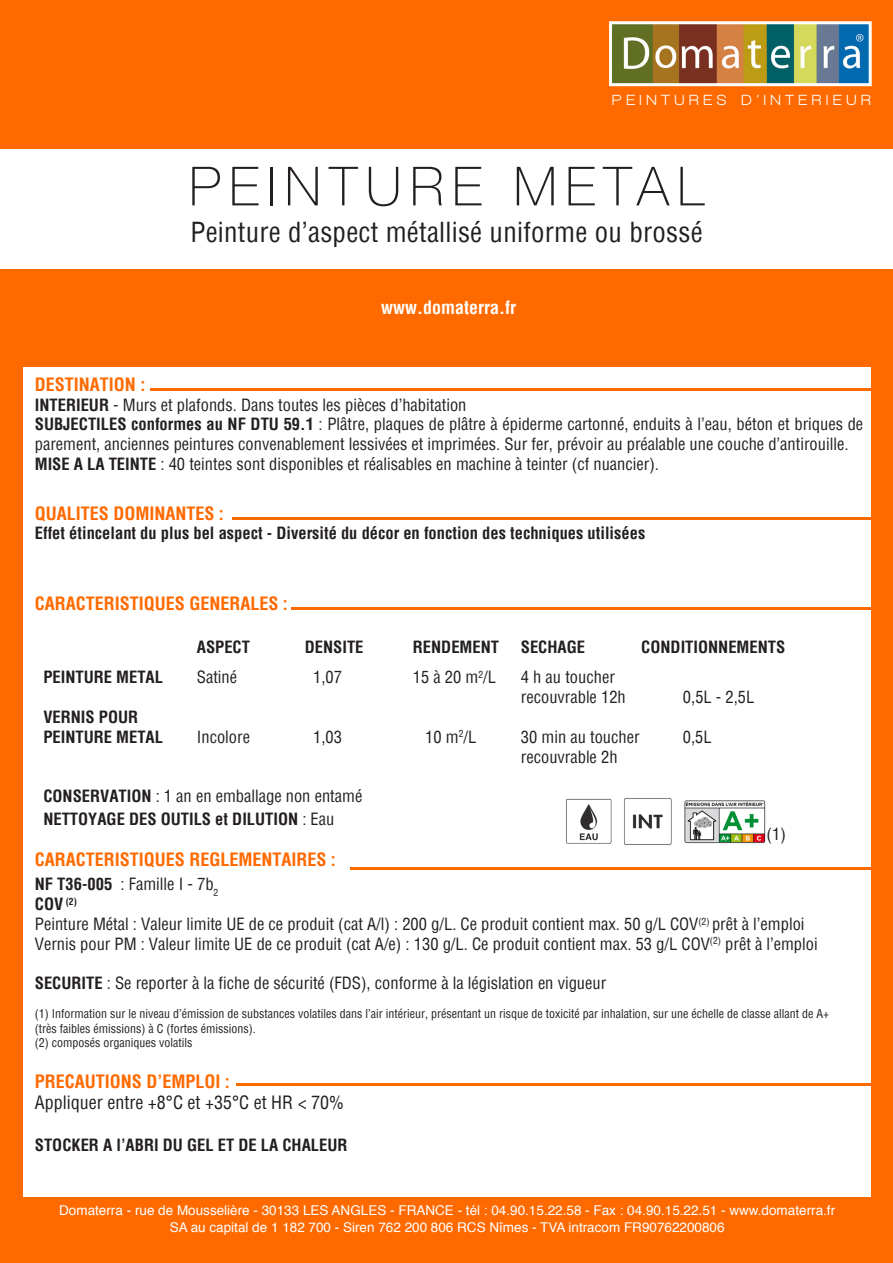
<style>
.page{position:relative;width:893px;height:1263px;background:#fff}
.page>*{position:absolute;margin:0;border:0;box-sizing:border-box;transform-origin:0 0}
.t1{font:100 54px "Helvetica Neue LT Std";letter-spacing:.15em;color:#231f20}
.t2{font:condensed 27px "Helvetica";letter-spacing:.01em;color:#231f20}
.t3{font:700 condensed 18px "Helvetica";color:#ff6a00}
.t4{font:condensed 18px "Helvetica";color:#231f20}
.t5{font:700 condensed 18px "Helvetica";color:#fff}
.t6{font:condensed 16.5px/19.8px "Helvetica";color:#231f20}
.t7{font:700 condensed 16.5px "Helvetica";color:#231f20}
.t8{font:800 15px "Walkway";letter-spacing:.32em;color:#fff}
.t9{font:13.5px "Helvetica";color:#fff}
.t10{font:condensed 12px "Helvetica";color:#231f20}
.s1{font-weight:700}
.s2{font-weight:400}
</style>
<div class="page">
<div style="left:0;top:0;width:23px;height:1263px;background:#ff6a00"></div>
<div style="left:872px;top:0;width:21px;height:1263px;background:#ff6a00"></div>
<div style="left:0;top:0;width:893px;height:366px;background:#ff6a00"></div>
<img style="left:613px;top:25px;width:255px;height:57px">
<div style="left:609px;top:21px;width:263px;height:65px;border:3px solid #fff"></div>
<div style="left:0;top:149px;width:893px;height:119px;background:#fff"></div>
<div style="left:0;top:1197px;width:893px;height:66px;background:#ff6a00"></div>
<hr style="left:150px;top:389px;width:735px;height:2px;background:#ff6a00">
<hr style="left:232px;top:517px;width:653px;height:3px;background:#ff6a00">
<hr style="left:291px;top:607px;width:583px;height:3px;background:#ff6a00">
<hr style="left:350px;top:867px;width:524px;height:3px;background:#ff6a00">
<img style="left:566px;top:798px;width:46px;height:46px">
<img style="left:684px;top:800px;width:82px;height:44px">
<img style="left:624px;top:798px;width:48px;height:47px">
<hr style="left:236px;top:1083px;width:649px;height:3px;background:#ff6a00">
<p class="t8" style="left:612px;top:92px;width:260px">PEINTURES D’INTERIEUR</p>
<p class="t1" style="left:189px;top:155px;width:517px">PEINTURE METAL</p>
<p class="t2" style="left:190px;top:215px;width:514px">Peinture d’aspect métallisé uniforme ou brossé</p>
<p class="t5" style="left:381px;top:296px;width:136px">www.domaterra.fr</p>
<p class="t3" style="left:35px;top:372px;width:112px">DESTINATION :</p>
<p class="t6" style="left:35px;top:394px;width:433px"><span class="s1">INTERIEUR</span> - Murs et plafonds. Dans toutes les pièces d’habitation</p>
<p class="t6" style="left:35px;top:414px;width:830px"><span class="s1">SUBJECTILES conformes au NF DTU 59.1</span> : Plâtre, plaques de plâtre à épiderme cartonné, enduits à l’eau, béton et briques de parement, anciennes peintures convenablement lessivées et imprimées. Sur fer, prévoir au préalable une couche d’antirouille.</p>
<p class="t6" style="left:35px;top:454px;width:626px"><span class="s1">MISE A LA TEINTE</span> : 40 teintes sont disponibles et réalisables en machine à teinter (cf nuancier).</p>
<p class="t3" style="left:35px;top:501px;width:191px">QUALITES DOMINANTES :</p>
<p class="t7" style="left:35px;top:522px;width:612px">Effet étincelant du plus bel aspect - Diversité du décor en fonction des techniques utilisées</p>
<p class="t3" style="left:35px;top:591px;width:255px">CARACTERISTIQUES GENERALES :</p>
<p class="t7" style="left:197px;top:636px;width:55px">ASPECT</p>
<p class="t7" style="left:305px;top:636px;width:60px">DENSITE</p>
<p class="t7" style="left:413px;top:636px;width:88px">RENDEMENT</p>
<p class="t7" style="left:521px;top:636px;width:66px">SECHAGE</p>
<p class="t7" style="left:641px;top:636px;width:145px">CONDITIONNEMENTS</p>
<p class="t7" style="left:43px;top:666px;width:121px">PEINTURE METAL</p>
<p class="t6" style="left:197px;top:667px;width:42px">Satiné</p>
<p class="t6" style="left:313px;top:667px;width:30px">1,07</p>
<p class="t6" style="left:413px;top:667px;width:85px">15 à 20 m<sup>2</sup>/L</p>
<p class="t6" style="left:521px;top:667px;width:95px">4 h au toucher</p>
<p class="t6" style="left:521px;top:687px;width:106px">recouvrable 12h</p>
<p class="t6" style="left:683px;top:687px;width:73px">0,5L - 2,5L</p>
<p class="t7" style="left:43px;top:706px;width:96px">VERNIS POUR</p>
<p class="t7" style="left:43px;top:726px;width:121px">PEINTURE METAL</p>
<p class="t6" style="left:197px;top:726px;width:55px">Incolore</p>
<p class="t6" style="left:313px;top:726px;width:30px">1,03</p>
<p class="t6" style="left:425px;top:726px;width:53px">10 m<sup>2</sup>/L</p>
<p class="t6" style="left:521px;top:726px;width:120px">30 min au toucher</p>
<p class="t6" style="left:683px;top:726px;width:30px">0,5L</p>
<p class="t6" style="left:521px;top:746px;width:98px">recouvrable 2h</p>
<p class="t6" style="left:43px;top:786px;width:320px"><span class="s1">CONSERVATION</span> : 1 an en emballage non entamé</p>
<p class="t7" style="left:43px;top:808px;width:293px">NETTOYAGE DES OUTILS et DILUTION <span class="s2">: Eau</span></p>
<p class="t6" style="left:767px;top:823px;width:21px">(1)</p>
<p class="t3" style="left:35px;top:848px;width:303px">CARACTERISTIQUES REGLEMENTAIRES :</p>
<p class="t6" style="left:35px;top:874px;width:185px"><span class="s1">NF T36-005</span> : Famille I - 7b<sub>2</sub></p>
<p class="t7" style="left:35px;top:893px;width:44px">COV <sup>(2)</sup></p>
<p class="t6" style="left:35px;top:914px;width:771px">Peinture Métal : Valeur limite UE de ce produit (cat A/l) : 200 g/L. Ce produit contient max. 50 g/L COV<sup>(2)</sup> prêt à l’emploi</p>
<p class="t6" style="left:35px;top:934px;width:784px">Vernis pour PM : Valeur limite UE de ce produit (cat A/e) : 130 g/L. Ce produit contient max. 53 g/L COV<sup>(2)</sup> prêt à l’emploi</p>
<p class="t6" style="left:35px;top:973px;width:573px"><span class="s1">SECURITE</span> : Se reporter à la fiche de sécurité (FDS), conforme à la législation en vigueur</p>
<p class="t10" style="left:35px;top:1006px;width:796px">(1) Information sur le niveau d’émission de substances volatiles dans l’air intérieur, présentant un risque de toxicité par inhalation, sur une échelle de classe allant de A+</p>
<p class="t10" style="left:35px;top:1020px;width:222px">(très faibles émissions) à C (fortes émissions).</p>
<p class="t10" style="left:35px;top:1035px;width:159px">(2) composés organiques volatils</p>
<p class="t3" style="left:35px;top:1069px;width:197px">PRECAUTIONS D’EMPLOI :</p>
<p class="t4" style="left:35px;top:1091px;width:311px">Appliquer entre +8°C et +35°C et HR &lt; 70%</p>
<p class="t7" style="left:35px;top:1134px;width:314px">STOCKER A l’ABRI DU GEL ET DE LA CHALEUR</p>
<p class="t9" style="left:59px;top:1200px;width:777px">Domaterra - rue de Mousselière - 30133 LES ANGLES - FRANCE - tél : 04.90.15.22.58 - Fax : 04.90.15.22.51 - www.domaterra.fr</p>
<p class="t9" style="left:170px;top:1216px;width:556px">SA au capital de 1 182 700 - Siren 762 200 806 RCS Nîmes - TVA intracom FR90762200806</p>
</div>
